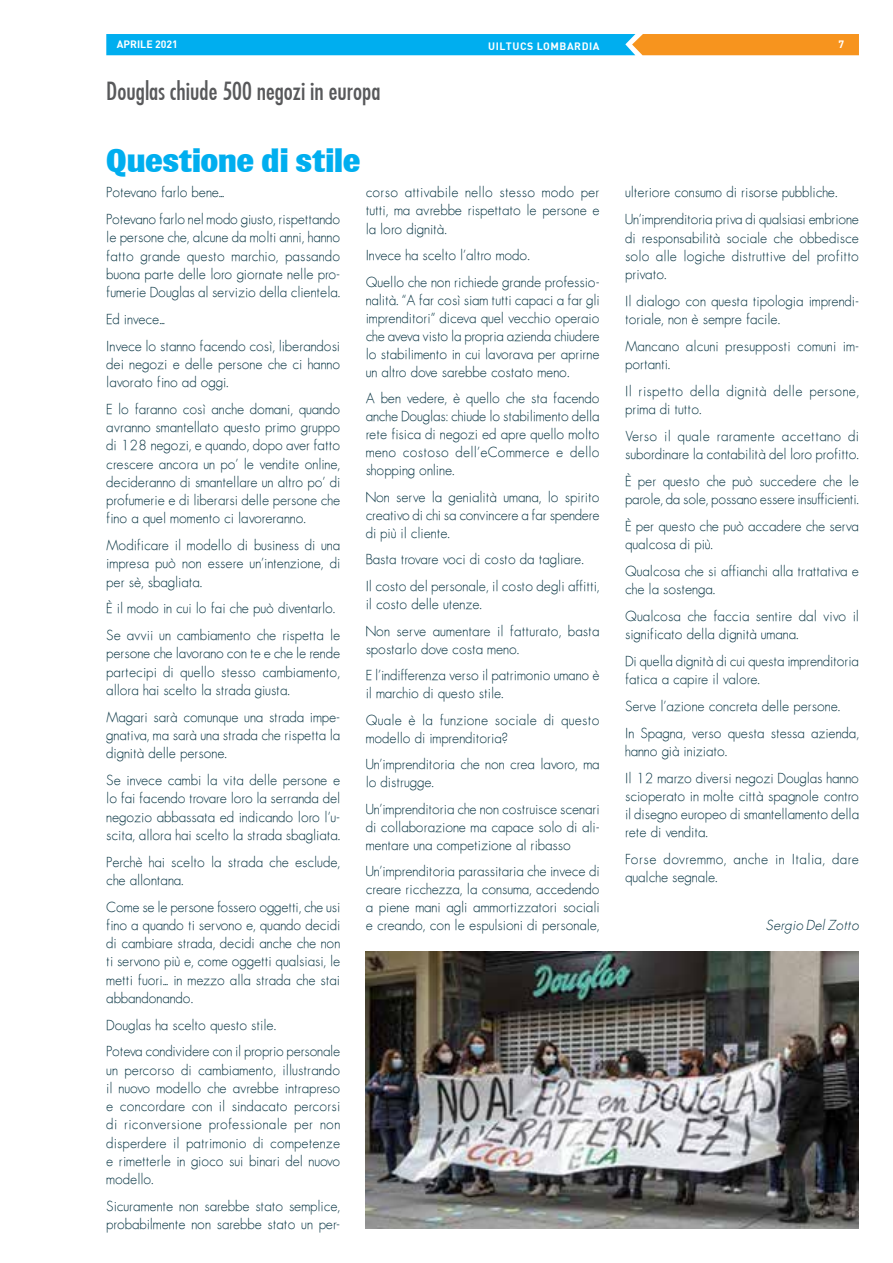
<style>
.page{position:relative;width:893px;height:1263px;background:#fff}
.page>*{position:absolute;margin:0;border:0;box-sizing:border-box;transform-origin:0 0}
.t1{font:800 33px "Brown";color:#00aeef}
.t2{font:24px "Futura Condensed";color:#58595b}
.t3{font:13.5px/18.3px "Futura ICG Light";color:#063342}
.t4{font:13.5px/26.5px "Futura ICG Light";letter-spacing:.02em;color:#063342}
.t5{font:13.5px/18.3px "Futura ICG Light";letter-spacing:.025em;color:#063342}
.t6{font:13.5px/18.3px "Futura ICG Light";letter-spacing:.035em;color:#063342}
.t7{font:italic 13.5px "Futura ICG Light";color:#063342}
.t8{font:10.5px "DIN Bold";letter-spacing:.05em;color:#fff}
.t9{font:10.5px "DIN Bold";color:#fff}
</style>
<div class="page">
<svg style="left:106px;top:34px;width:753px;height:21px;background:#4ba7b1"></svg>
<img style="left:366px;top:951px;width:493px;height:278px">
<p class="t9" style="left:117px;top:38px;width:62px">APRILE 2021</p>
<p class="t8" style="left:488px;top:39px;width:113px">UILTUCS LOMBARDIA</p>
<p class="t8" style="left:838px;top:38px;width:7px">7</p>
<h2 class="t2" style="left:106px;top:76px;width:276px">Douglas chiude 500 negozi in europa</h2>
<h1 class="t1" style="left:106px;top:142px;width:256px">Questione di stile</h1>
<p class="t3" style="left:106px;top:179px;width:235px;line-height:26.7px">Potevano farlo bene…<br>Potevano farlo nel modo giusto, rispettando</p>
<p class="t3" style="left:106px;top:228px;width:235px;text-align:justify">le persone che, alcune da molti anni, hanno fatto grande questo marchio, passando buona parte delle loro giornate nelle pro&shy;fumerie Douglas al servizio della clientela.</p>
<p class="t3" style="left:106px;top:305px;width:235px;line-height:26.7px">Ed invece…<br>Invece lo stanno facendo così, liberandosi</p>
<p class="t3" style="left:106px;top:355px;width:235px">dei negozi e delle persone che ci hanno lavorato fino ad oggi.</p>
<p class="t3" style="left:106px;top:400px;width:235px;text-align:justify">E lo faranno così anche domani, quando avranno smantellato questo primo gruppo di 128 negozi, e quando, dopo aver fatto crescere ancora un po’ le vendite online, decideranno di smantellare un altro po’ di profumerie e di liberarsi delle persone che fino a quel momento ci lavoreranno.</p>
<p class="t3" style="left:106px;top:536px;width:235px;text-align:justify">Modificare il modello di business di una impresa può non essere un’intenzione, di per sè, sbagliata.</p>
<p class="t3" style="left:106px;top:595px;width:235px;line-height:26.7px">È il modo in cui lo fai che può diventarlo.<br>Se avvii un cambiamento che rispetta le</p>
<p class="t3" style="left:106px;top:644px;width:235px;text-align:justify">persone che lavorano con te e che le rende partecipi di quello stesso cambiamento, allora hai scelto la strada giusta.</p>
<p class="t3" style="left:106px;top:707px;width:235px;text-align:justify">Magari sarà comunque una strada impe&shy;gnativa, ma sarà una strada che rispetta la dignità delle persone.</p>
<p class="t3" style="left:106px;top:771px;width:235px;text-align:justify">Se invece cambi la vita delle persone e lo fai facendo trovare loro la serranda del negozio abbassata ed indicando loro l’u&shy;scita, allora hai scelto la strada sbagliata.</p>
<p class="t3" style="left:106px;top:852px;width:235px">Perchè hai scelto la strada che esclude, che allontana.</p>
<p class="t3" style="left:106px;top:897px;width:235px;text-align:justify">Come se le persone fossero oggetti, che usi fino a quando ti servono e, quando decidi di cambiare strada, decidi anche che non ti servono più e, come oggetti qualsiasi, le metti fuori… in mezzo alla strada che stai abbandonando.</p>
<p class="t3" style="left:106px;top:1011px;width:235px;line-height:26.7px">Douglas ha scelto questo stile.<br>Poteva condividere con il proprio personale</p>
<p class="t3" style="left:106px;top:1060px;width:235px;text-align:justify">un percorso di cambiamento, illustrando il nuovo modello che avrebbe intrapreso e concordare con il sindacato percorsi di riconversione professionale per non disperdere il patrimonio di competenze e rimetterle in gioco sui binari del nuovo modello.</p>
<p class="t3" style="left:106px;top:1196px;width:235px">Sicuramente non sarebbe stato semplice, probabilmente non sarebbe stato un per-</p>
<p class="t3" style="left:366px;top:183px;width:235px;text-align:justify">corso attivabile nello stesso modo per tutti, ma avrebbe rispettato le persone e la loro dignità.</p>
<p class="t3" style="left:366px;top:242px;width:235px;line-height:26.5px">Invece ha scelto l’altro modo.<br>Quello che non richiede grande professio-</p>
<p class="t3" style="left:366px;top:290px;width:235px;text-align:justify">nalità. “A far così siam tutti capaci a far gli imprenditori” diceva quel vecchio operaio che aveva visto la propria azienda chiudere lo stabilimento in cui lavorava per aprirne un altro dove sarebbe costato meno.</p>
<p class="t3" style="left:366px;top:389px;width:235px;text-align:justify">A ben vedere, è quello che sta facendo anche Douglas: chiude lo stabilimento della rete fisica di negozi ed apre quello molto meno costoso dell’eCommerce e dello shopping online.</p>
<p class="t3" style="left:366px;top:488px;width:235px;text-align:justify">Non serve la genialità umana, lo spirito creativo di chi sa convincere a far spendere di più il cliente.</p>
<p class="t3" style="left:366px;top:546px;width:235px;line-height:26.5px">Basta trovare voci di costo da tagliare.<br>Il costo del personale, il costo degli affitti,</p>
<p class="t3" style="left:366px;top:591px;width:235px;line-height:26.5px">il costo delle utenze.<br>Non serve aumentare il fatturato, basta</p>
<p class="t3" style="left:366px;top:635px;width:235px;line-height:26.5px">spostarlo dove costa meno.<br>E l’indifferenza verso il patrimonio umano è</p>
<p class="t4" style="left:366px;top:680px;width:235px">il marchio di questo stile.<br>Quale è la funzione sociale di questo</p>
<p class="t3" style="left:366px;top:724px;width:235px;line-height:26.5px">modello di imprenditoria?<br>Un’imprenditoria che non crea lavoro, ma</p>
<p class="t3" style="left:366px;top:769px;width:235px;line-height:26.5px">lo distrugge.<br>Un’imprenditoria che non costruisce scenari</p>
<p class="t3" style="left:366px;top:818px;width:235px">di collaborazione ma capace solo di ali&shy;mentare una competizione al ribasso</p>
<p class="t3" style="left:366px;top:862px;width:235px;text-align:justify">Un’imprenditoria parassitaria che invece di creare ricchezza, la consuma, accedendo a piene mani agli ammortizzatori sociali e creando, con le espulsioni di personale,</p>
<p class="t3" style="left:625px;top:179px;width:235px;line-height:26.7px">ulteriore consumo di risorse pubbliche.<br>Un’imprenditoria priva di qualsiasi embrione</p>
<p class="t3" style="left:625px;top:228px;width:235px;text-align:justify">di responsabilità sociale che obbedisce solo alle logiche distruttive del profitto privato.</p>
<p class="t3" style="left:625px;top:291px;width:235px">Il dialogo con questa tipologia imprendi&shy;toriale, non è sempre facile.</p>
<p class="t3" style="left:625px;top:336px;width:235px">Mancano alcuni presupposti comuni im&shy;portanti.</p>
<p class="t5" style="left:625px;top:381px;width:235px">Il rispetto della dignità delle persone, prima di tutto.</p>
<p class="t3" style="left:625px;top:426px;width:235px">Verso il quale raramente accettano di subordinare la contabilità del loro profitto.</p>
<p class="t3" style="left:625px;top:471px;width:235px">È per questo che può succedere che le parole, da sole, possano essere insufficienti.</p>
<p class="t3" style="left:625px;top:516px;width:235px">È per questo che può accadere che serva qualcosa di più.</p>
<p class="t3" style="left:625px;top:562px;width:235px">Qualcosa che si affianchi alla trattativa e che la sostenga.</p>
<p class="t3" style="left:625px;top:607px;width:235px">Qualcosa che faccia sentire dal vivo il significato della dignità umana.</p>
<p class="t3" style="left:625px;top:652px;width:235px">Di quella dignità di cui questa imprenditoria fatica a capire il valore.</p>
<p class="t3" style="left:625px;top:692px;width:235px;line-height:26.7px">Serve l’azione concreta delle persone.<br>In Spagna, verso questa stessa azienda,</p>
<p class="t3" style="left:625px;top:737px;width:235px;line-height:26.7px">hanno già iniziato.<br>Il 12 marzo diversi negozi Douglas hanno</p>
<p class="t3" style="left:625px;top:787px;width:235px;text-align:justify">scioperato in molte città spagnole contro il disegno europeo di smantellamento della rete di vendita.</p>
<p class="t6" style="left:625px;top:850px;width:235px">Forse dovremmo, anche in Italia, dare qualche segnale.</p>
<p class="t7" style="left:765px;top:916px;width:95px">Sergio Del Zotto</p>
</div>
